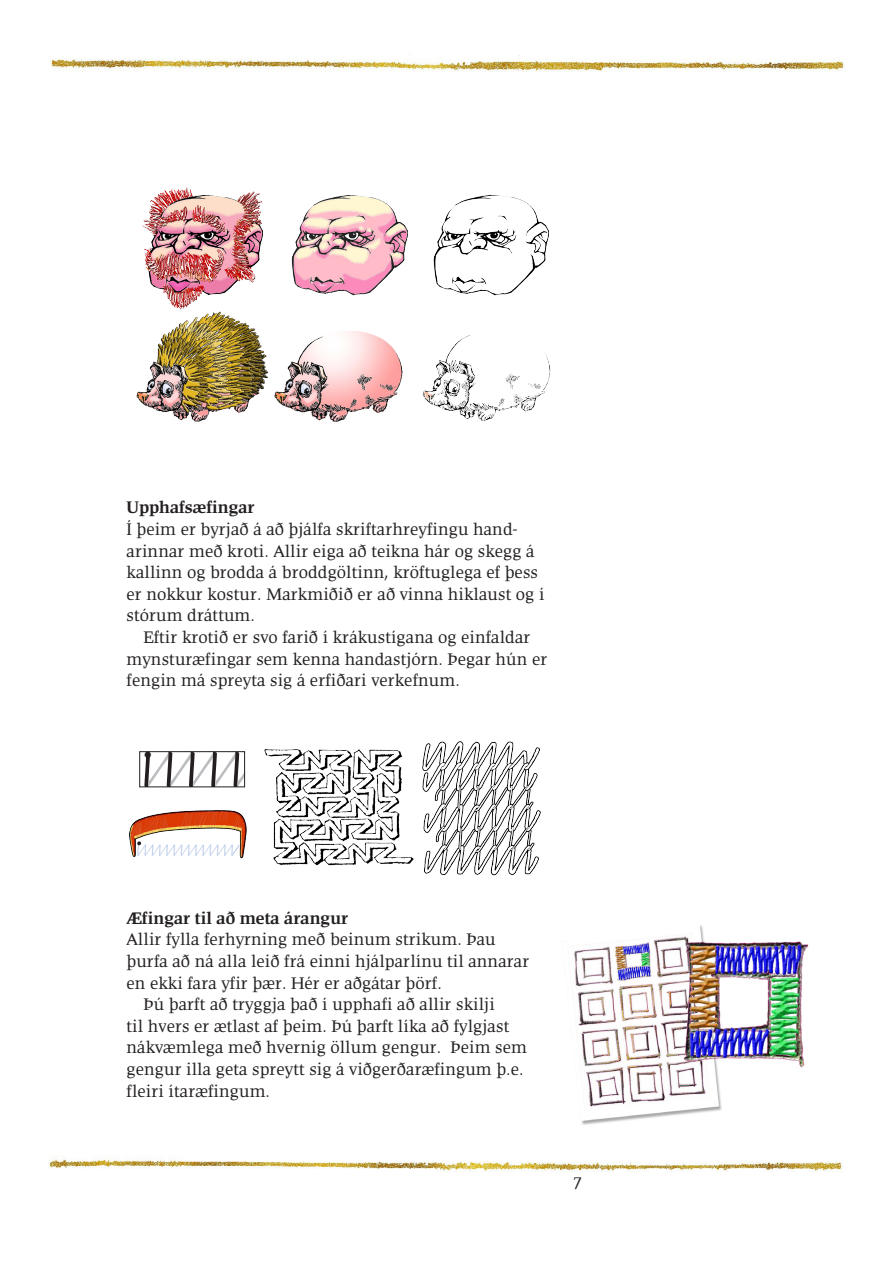
<style>
.page{position:relative;width:893px;height:1263px;background:#fff}
.page>*{position:absolute;margin:0;border:0;box-sizing:border-box;transform-origin:0 0}
.Skylaboð_til_GSEB{font:79.05px "Italiuskrift 05";color:#231f20}
.Svartir_byrjunarpunk{font:21.9px "Times";color:#231f20}
.Paragraph_Style_1{font:18px/21.6px "Briem Anvil";color:#231f20}
.t1{font:700 18px "Briem Anvil";color:#231f20}
.s1{color:#bcbdc0}
</style>
<div class="page">
<img style="left:49px;top:1157px;width:793px;height:15px">
<img style="left:51px;top:55px;width:793px;height:16px">
<img style="left:136px;top:312px;width:133px;height:110px">
<img style="left:433px;top:195px;width:116px;height:101px">
<img style="left:142px;top:187px;width:121px;height:123px">
<img style="left:422px;top:335px;width:129px;height:86px">
<img style="left:291px;top:195px;width:116px;height:101px">
<img style="left:274px;top:331px;width:129px;height:91px">
<img style="left:574px;top:925px;width:235px;height:200px">
<div style="left:139px;top:751px;width:106px;height:36px;border:1px solid #231f20"></div>
<img style="left:422px;top:741px;width:119px;height:135px">
<img style="left:264px;top:749px;width:150px;height:116px">
<img style="left:129px;top:810px;width:118px;height:49px">
<svg style="left:137px;top:841px;width:102px;height:15px"></svg>
<p class="t1" style="left:127px;top:498px;width:130px">Upphafsæfingar</p>
<p class="Paragraph_Style_1" style="left:127px;top:518px;width:419px">Í þeim er byrjað á að þjálfa skriftarhreyfingu hand&shy;arinnar með kroti. Allir eiga að teikna hár og skegg á kallinn og brodda á broddgöltinn, kröftuglega ef þess er nokkur kostur. Markmiðið er að vinna hiklaust og í stórum dráttum.</p>
<p class="Paragraph_Style_1" style="left:127px;top:626px;width:422px;text-indent:17px">Eftir krotið er svo farið í krákustígana og einfaldar mynsturæfingar sem kenna handastjórn. Þegar hún er fengin má spreyta sig á erfiðari verkefnum.</p>
<p class="Skylaboð_til_GSEB" style="left:137px;top:724px;width:133px">[<span class="s1">]</span>[<span class="s1">]</span>[<span class="s1">]</span>[<span class="s1">]</span>[<span class="s1">]</span></p>
<p class="Svartir_byrjunarpunk" style="left:144px;top:734px;width:9px">•</p>
<p class="t1" style="left:127px;top:908px;width:223px">Æfingar til að meta árangur</p>
<p class="Paragraph_Style_1" style="left:127px;top:929px;width:371px">Allir fylla ferhyrning með beinum strikum. Þau</p>
<p class="Paragraph_Style_1" style="left:127px;top:950px;width:404px">þurfa að ná alla leið frá einni hjálparlínu til annarar en ekki fara yfir þær. Hér er aðgátar þörf.</p>
<p class="Paragraph_Style_1" style="left:127px;top:994px;width:402px;text-indent:17px">Þú þarft að tryggja það í upphafi að allir skilji<br>til hvers er ætlast af þeim. Þú þarft líka að fylgjast nákvæmlega með hvernig öllum gengur. Þeim sem gengur illa geta spreytt sig á viðgerðaræfingum þ.e. fleiri ítaræfingum.</p>
<p class="Paragraph_Style_1" style="left:573px;top:1170px;width:10px">7</p>
</div>
